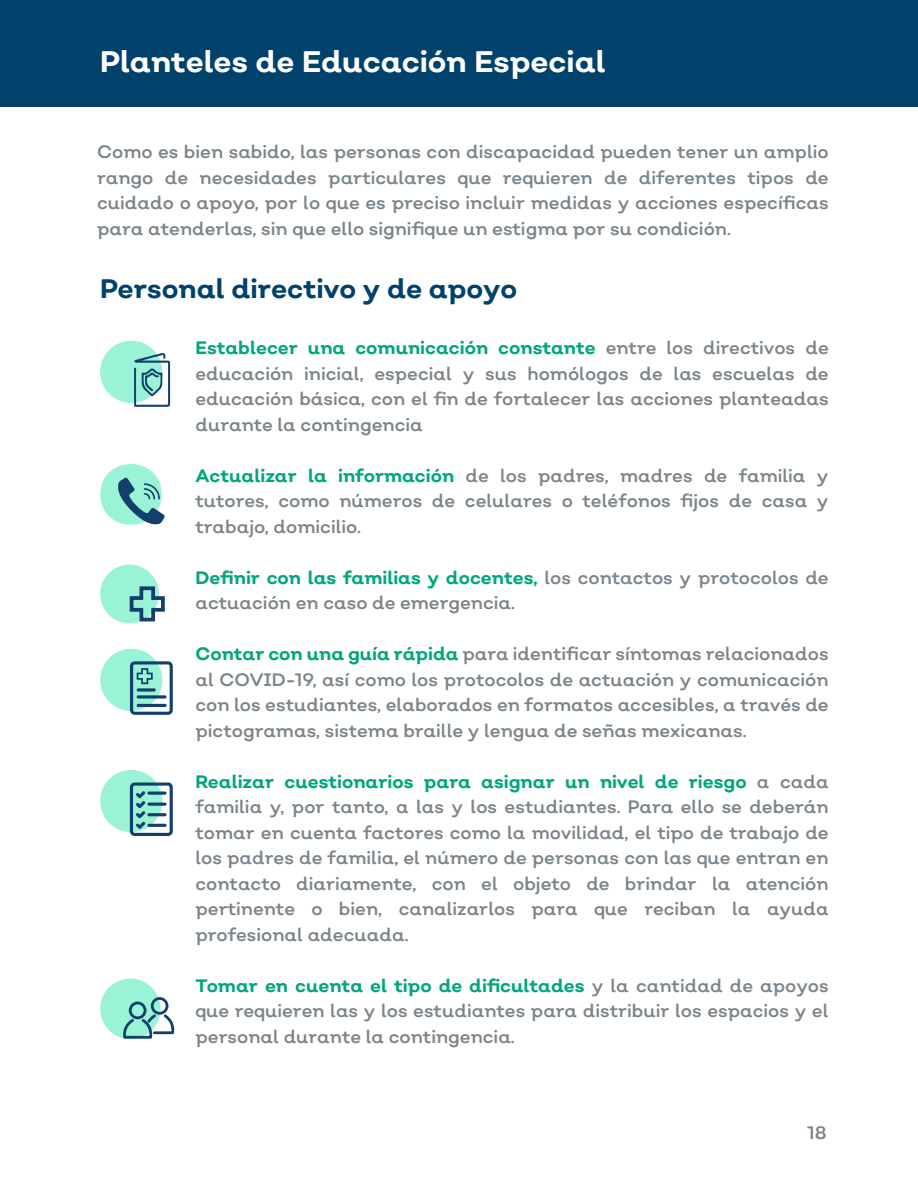
<style>
.page{position:relative;width:918px;height:1188px;background:#fff}
.page>*{position:absolute;margin:0;border:0;box-sizing:border-box;transform-origin:0 0}
.t1{font:700 29.7px "Nutmeg";color:#fff}
.t2{font:700 26.7px "Nutmeg";color:#00426b}
.t3{font:18px/25.5px "Nutmeg";color:#7c858c;text-align:justify}
.s1{font-weight:700;color:#00a77c}
</style>
<div class="page">
<div style="left:0;top:0;width:918px;height:107px;background:#00426b"></div>
<div style="left:100px;top:341px;width:62px;height:62px;background:#9af3d6;border-radius:50%"></div>
<svg style="left:134px;top:353px;width:36px;height:54px"></svg>
<svg style="left:100px;top:464px;width:65px;height:61px"></svg>
<div style="left:100px;top:770px;width:62px;height:62px;background:#9af3d6;border-radius:50%"></div>
<svg style="left:130px;top:783px;width:43px;height:53px"></svg>
<div style="left:100px;top:649px;width:62px;height:62px;background:#9af3d6;border-radius:50%"></div>
<svg style="left:130px;top:661px;width:43px;height:54px"></svg>
<div style="left:100px;top:565px;width:59px;height:58px;background:#9af3d6;border-radius:50%"></div>
<svg style="left:130px;top:586px;width:35px;height:36px"></svg>
<div style="left:100px;top:979px;width:61px;height:60px;background:#9af3d6;border-radius:50%"></div>
<svg style="left:123px;top:997px;width:51px;height:42px"></svg>
<h1 class="t1" style="left:100px;top:43px;width:507px">Planteles de Educación Especial</h1>
<p class="t3" style="left:97px;top:139px;width:733px">Como es bien sabido, las personas con discapacidad pueden tener un amplio rango de necesidades particulares que requieren de diferentes tipos de cuidado o apoyo, por lo que es preciso incluir medidas y acciones específicas para atenderlas, sin que ello signifique un estigma por su condición.</p>
<h2 class="t2" style="left:100px;top:272px;width:418px">Personal directivo y de apoyo</h2>
<p class="t3" style="left:195px;top:335px;width:635px"><span class="s1">Establecer una comunicación constante</span> entre los directivos de educación inicial, especial y sus homólogos de las escuelas de educación básica, con el fin de fortalecer las acciones planteadas durante la contingencia</p>
<p class="t3" style="left:195px;top:462px;width:635px"><span class="s1">Actualizar la información</span> de los padres, madres de familia y tutores, como números de celulares o teléfonos fijos de casa y trabajo, domicilio.</p>
<p class="t3" style="left:195px;top:564px;width:635px"><span class="s1">Definir con las familias y docentes,</span> los contactos y protocolos de actuación en caso de emergencia.</p>
<p class="t3" style="left:195px;top:641px;width:635px"><span class="s1">Contar con una guía rápida</span> para identificar síntomas relacionados al COVID-19, así como los protocolos de actuación y comunicación con los estudiantes, elaborados en formatos accesibles, a través de pictogramas, sistema braille y lengua de señas mexicanas.</p>
<p class="t3" style="left:195px;top:768px;width:635px"><span class="s1">Realizar cuestionarios para asignar un nivel de riesgo</span> a cada familia y, por tanto, a las y los estudiantes. Para ello se deberán tomar en cuenta factores como la movilidad, el tipo de trabajo de los padres de familia, el número de personas con las que entran en contacto diariamente, con el objeto de brindar la atención pertinente o bien, canalizarlos para que reciban la ayuda profesional adecuada.</p>
<p class="t3" style="left:195px;top:972px;width:635px"><span class="s1">Tomar en cuenta el tipo de dificultades</span> y la cantidad de apoyos que requieren las y los estudiantes para distribuir los espacios y el personal durante la contingencia.</p>
<p class="t3" style="left:808px;top:1119px;width:21px">18</p>
</div>
